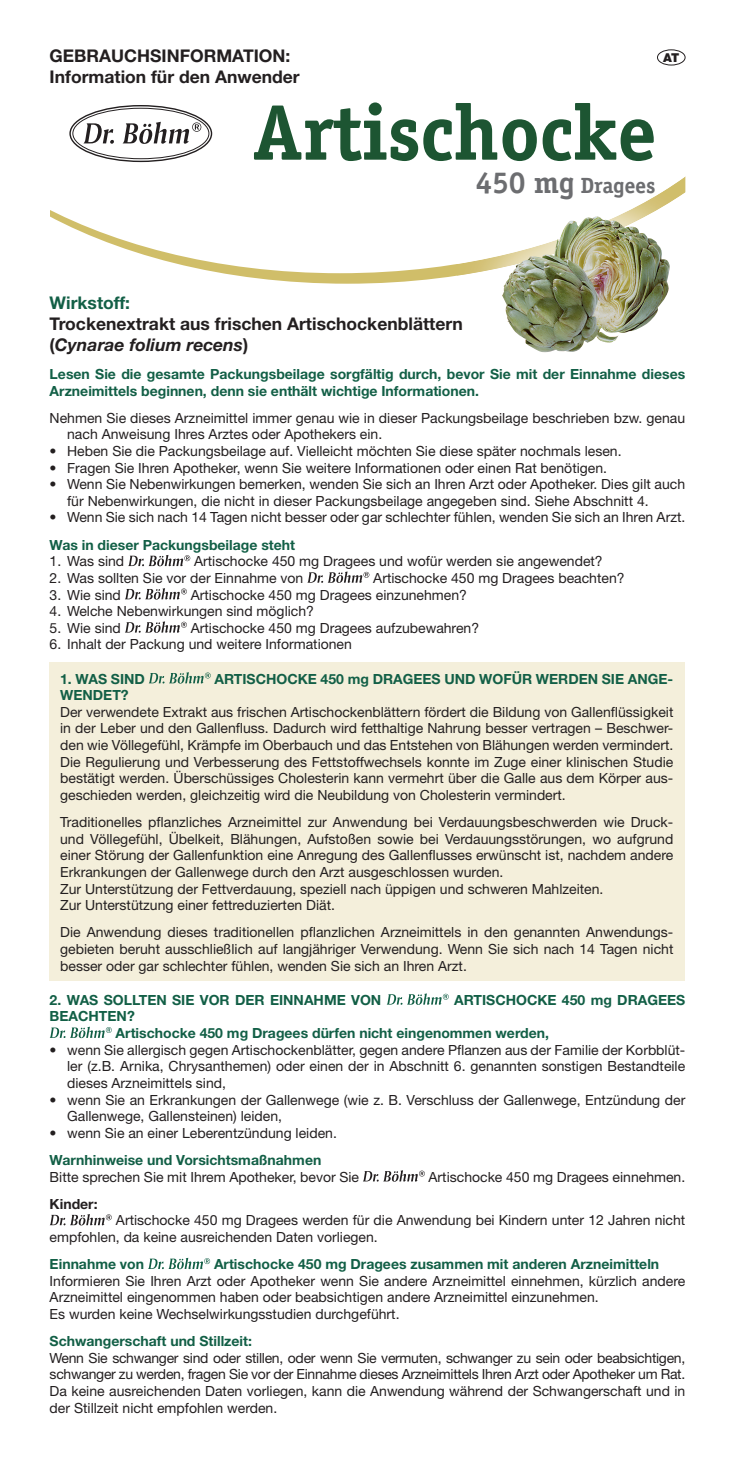
<style>
.page{position:relative;width:735px;height:1464px;background:#fff}
.page>*{position:absolute;margin:0;border:0;box-sizing:border-box;transform-origin:0 0}
.t1{font:700 79.1px "Officina Serif Std";letter-spacing:-.01em;color:#1d5532}
.t2{font:700 22.05px "Officina Serif Std";letter-spacing:-.01em;color:#6c6d70}
.t3{font:700 17.5px/21px "Helvetica Neue LT Std";color:#231f20}
.t4{font:700 17.5px "Helvetica Neue LT Std";color:#125f46}
.t5{font:14px/16.6px "Helvetica Neue LT Std";color:#231f20}
.t6{font:700 14px/16.6px "Helvetica Neue LT Std";color:#125f46}
.t7{font:700 14px "Helvetica Neue LT Std";color:#231f20}
.t8{font:900 12.25px "Helvetica Neue LT Std";color:#231f20}
.s1{font-size:30.28px}
.s2{font-style:italic}
</style>
<div class="page">
<svg style="left:222px;top:273px;width:234px;height:11px;fill:#d0be69"></svg>
<svg style="left:51px;top:210px;width:405px;height:63px"></svg>
<img style="left:456px;top:264px;width:214px;height:12px">
<img style="left:458px;top:177px;width:226px;height:87px">
<img style="left:501px;top:216px;width:168px;height:136px">
<div style="left:50px;top:662px;width:635px;height:319px;background:#f4efdb"></div>
<div style="left:657px;top:50px;width:28px;height:15px;border:1px solid #231f20;border-radius:50%"></div>
<svg style="left:128px;top:555px;width:62px;height:11px"></svg>
<svg style="left:307px;top:571px;width:62px;height:12px"></svg>
<svg style="left:125px;top:588px;width:62px;height:11px"></svg>
<svg style="left:125px;top:621px;width:62px;height:12px"></svg>
<svg style="left:149px;top:672px;width:61px;height:11px"></svg>
<svg style="left:387px;top:993px;width:61px;height:11px"></svg>
<svg style="left:50px;top:1026px;width:62px;height:12px"></svg>
<svg style="left:363px;top:1170px;width:61px;height:11px"></svg>
<svg style="left:50px;top:1214px;width:62px;height:11px"></svg>
<svg style="left:148px;top:1257px;width:62px;height:12px"></svg>
<svg style="left:70px;top:106px;width:141px;height:55px"></svg>
<div style="left:69px;top:105px;width:143px;height:57px;border:1px solid #231f20;border-radius:50%"></div>
<div style="left:73px;top:108px;width:136px;height:51px;background:#fff;border-radius:50%"></div>
<div style="left:73px;top:108px;width:136px;height:51px;border:1px solid #231f20;border-radius:50%"></div>
<svg style="left:83px;top:123px;width:31px;height:21px"></svg>
<svg style="left:122px;top:122px;width:79px;height:22px"></svg>
<p class="t3" style="left:50px;top:45px;width:251px">GEBRAUCHSINFORMATION:<br>Information für den Anwender</p>
<h1 class="t1" style="left:253px;top:83px;width:405px">Artischocke</h1>
<h2 class="t2" style="left:475px;top:172px;width:181px"><span class="s1">450 mg</span> Dragees</h2>
<p class="t8" style="left:662px;top:50px;width:18px">AT</p>
<p class="t4" style="left:50px;top:292px;width:82px">Wirkstoff:</p>
<p class="t3" style="left:50px;top:313px;width:414px">Trockenextrakt aus frischen Artischockenblättern (<span class="s2">Cynarae folium recens</span>)</p>
<p class="t6" style="left:50px;top:365px;width:636px">Lesen Sie die gesamte Packungsbeilage sorgfältig durch, bevor Sie mit der Einnahme dieses<br>Arzneimittels beginnen, denn sie enthält wichtige Informationen.</p>
<p class="t5" style="left:67px;top:409px;width:619px;text-indent:-18px">Nehmen Sie dieses Arzneimittel immer genau wie in dieser Packungsbeilage beschrieben bzw. genau nach Anweisung Ihres Arztes oder Apothekers ein.</p>
<p class="t5" style="left:50px;top:442px;width:573px">• Heben Sie die Packungsbeilage auf. Vielleicht möchten Sie diese später nochmals lesen.</p>
<p class="t5" style="left:50px;top:459px;width:558px">• Fragen Sie Ihren Apotheker, wenn Sie weitere Informationen oder einen Rat benötigen.</p>
<p class="t5" style="left:67px;top:476px;width:619px;text-indent:-18px">• Wenn Sie Nebenwirkungen bemerken, wenden Sie sich an Ihren Arzt oder Apotheker. Dies gilt auch für Nebenwirkungen, die nicht in dieser Packungsbeilage angegeben sind. Siehe Abschnitt 4.</p>
<p class="t5" style="left:50px;top:509px;width:637px">• Wenn Sie sich nach 14 Tagen nicht besser oder gar schlechter fühlen, wenden Sie sich an Ihren Arzt.</p>
<p class="t6" style="left:50px;top:536px;width:247px">Was in dieser Packungsbeilage steht</p>
<p class="t5" style="left:50px;top:553px;width:76px">1. Was sind</p>
<p class="t5" style="left:194px;top:553px;width:410px">Artischocke 450 mg Dragees und wofür werden sie angewendet?</p>
<p class="t5" style="left:50px;top:569px;width:255px">2. Was sollten Sie vor der Einnahme von</p>
<p class="t5" style="left:373px;top:569px;width:253px">Artischocke 450 mg Dragees beachten?</p>
<p class="t5" style="left:50px;top:586px;width:73px">3. Wie sind</p>
<p class="t5" style="left:191px;top:586px;width:277px">Artischocke 450 mg Dragees einzunehmen?</p>
<p class="t5" style="left:50px;top:602px;width:266px">4. Welche Nebenwirkungen sind möglich?</p>
<p class="t5" style="left:50px;top:619px;width:73px">5. Wie sind</p>
<p class="t5" style="left:191px;top:619px;width:290px">Artischocke 450 mg Dragees aufzubewahren?</p>
<p class="t5" style="left:50px;top:636px;width:303px">6. Inhalt der Packung und weitere Informationen</p>
<p class="t6" style="left:60px;top:670px;width:86px">1. WAS SIND</p>
<p class="t6" style="left:214px;top:670px;width:460px">ARTISCHOCKE 450 mg DRAGEES UND WOFÜR WERDEN SIE ANGE-</p>
<p class="t6" style="left:60px;top:686px;width:70px">WENDET?</p>
<p class="t5" style="left:60px;top:703px;width:614px;text-align:justify">Der verwendete Extrakt aus frischen Artischockenblättern fördert die Bildung von Gallenflüssigkeit in der Leber und den Gallenfluss. Dadurch wird fetthaltige Nahrung besser vertragen – Beschwer&shy;den wie Völlegefühl, Krämpfe im Oberbauch und das Entstehen von Blähungen werden vermindert.<br>Die Regulierung und Verbesserung des Fettstoffwechsels konnte im Zuge einer klinischen Studie bestätigt werden. Überschüssiges Cholesterin kann vermehrt über die Galle aus dem Körper aus&shy;geschieden werden, gleichzeitig wird die Neubildung von Cholesterin vermindert.</p>
<p class="t5" style="left:60px;top:813px;width:614px">Traditionelles pflanzliches Arzneimittel zur Anwendung bei Verdauungsbeschwerden wie Druck&shy;und Völlegefühl, Übelkeit, Blähungen, Aufstoßen sowie bei Verdauungsstörungen, wo aufgrund einer Störung der Gallenfunktion eine Anregung des Gallenflusses erwünscht ist, nachdem andere Erkrankungen der Gallenwege durch den Arzt ausgeschlossen wurden.<br>Zur Unterstützung der Fettverdauung, speziell nach üppigen und schweren Mahlzeiten.<br>Zur Unterstützung einer fettreduzierten Diät.</p>
<p class="t5" style="left:60px;top:923px;width:614px;text-align:justify">Die Anwendung dieses traditionellen pflanzlichen Arzneimittels in den genannten Anwendungs&shy;gebieten beruht ausschließlich auf langjähriger Verwendung. Wenn Sie sich nach 14 Tagen nicht besser oder gar schlechter fühlen, wenden Sie sich an Ihren Arzt.</p>
<p class="t6" style="left:50px;top:991px;width:333px">2. WAS SOLLTEN SIE VOR DER EINNAHME VON</p>
<p class="t6" style="left:454px;top:991px;width:232px">ARTISCHOCKE 450 mg DRAGEES</p>
<p class="t6" style="left:116px;top:1007px;width:434px;text-indent:-66px">BEACHTEN?<br>Artischocke 450 mg Dragees dürfen nicht eingenommen werden,</p>
<p class="t5" style="left:67px;top:1041px;width:619px;text-align:justify;text-indent:-18px">• wenn Sie allergisch gegen Artischockenblätter, gegen andere Pflanzen aus der Familie der Korbblüt&shy;ler (z.B. Arnika, Chrysanthemen) oder einen der in Abschnitt 6. genannten sonstigen Bestandteile dieses Arzneimittels sind,</p>
<p class="t5" style="left:67px;top:1091px;width:619px;text-indent:-18px">• wenn Sie an Erkrankungen der Gallenwege (wie z. B. Verschluss der Gallenwege, Entzündung der<br>Gallenwege, Gallensteinen) leiden,</p>
<p class="t5" style="left:50px;top:1124px;width:288px">• wenn Sie an einer Leberentzündung leiden.</p>
<p class="t6" style="left:50px;top:1151px;width:273px">Warnhinweise und Vorsichtsmaßnahmen</p>
<p class="t5" style="left:50px;top:1168px;width:311px">Bitte sprechen Sie mit Ihrem Apotheker, bevor Sie</p>
<p class="t5" style="left:428px;top:1168px;width:258px">Artischocke 450 mg Dragees einnehmen.</p>
<p class="t7" style="left:50px;top:1195px;width:49px">Kinder:</p>
<p class="t5" style="left:50px;top:1211px;width:636px;text-indent:66px">Artischocke 450 mg Dragees werden für die Anwendung bei Kindern unter 12 Jahren nicht empfohlen, da keine ausreichenden Daten vorliegen.</p>
<p class="t6" style="left:50px;top:1255px;width:96px">Einnahme von</p>
<p class="t6" style="left:214px;top:1255px;width:446px">Artischocke 450 mg Dragees zusammen mit anderen Arzneimitteln</p>
<p class="t5" style="left:50px;top:1272px;width:636px">Informieren Sie Ihren Arzt oder Apotheker wenn Sie andere Arzneimittel einnehmen, kürzlich andere<br>Arzneimittel eingenommen haben oder beabsichtigen andere Arzneimittel einzunehmen.<br>Es wurden keine Wechselwirkungsstudien durchgeführt.</p>
<p class="t6" style="left:50px;top:1332px;width:204px">Schwangerschaft und Stillzeit:</p>
<p class="t5" style="left:50px;top:1349px;width:637px;text-align:justify">Wenn Sie schwanger sind oder stillen, oder wenn Sie vermuten, schwanger zu sein oder beabsichtigen, schwanger zu werden, fragen Sie vor der Einnahme dieses Arzneimittels Ihren Arzt oder Apotheker um Rat.<br>Da keine ausreichenden Daten vorliegen, kann die Anwendung während der Schwangerschaft und in der Stillzeit nicht empfohlen werden.</p>
</div>
